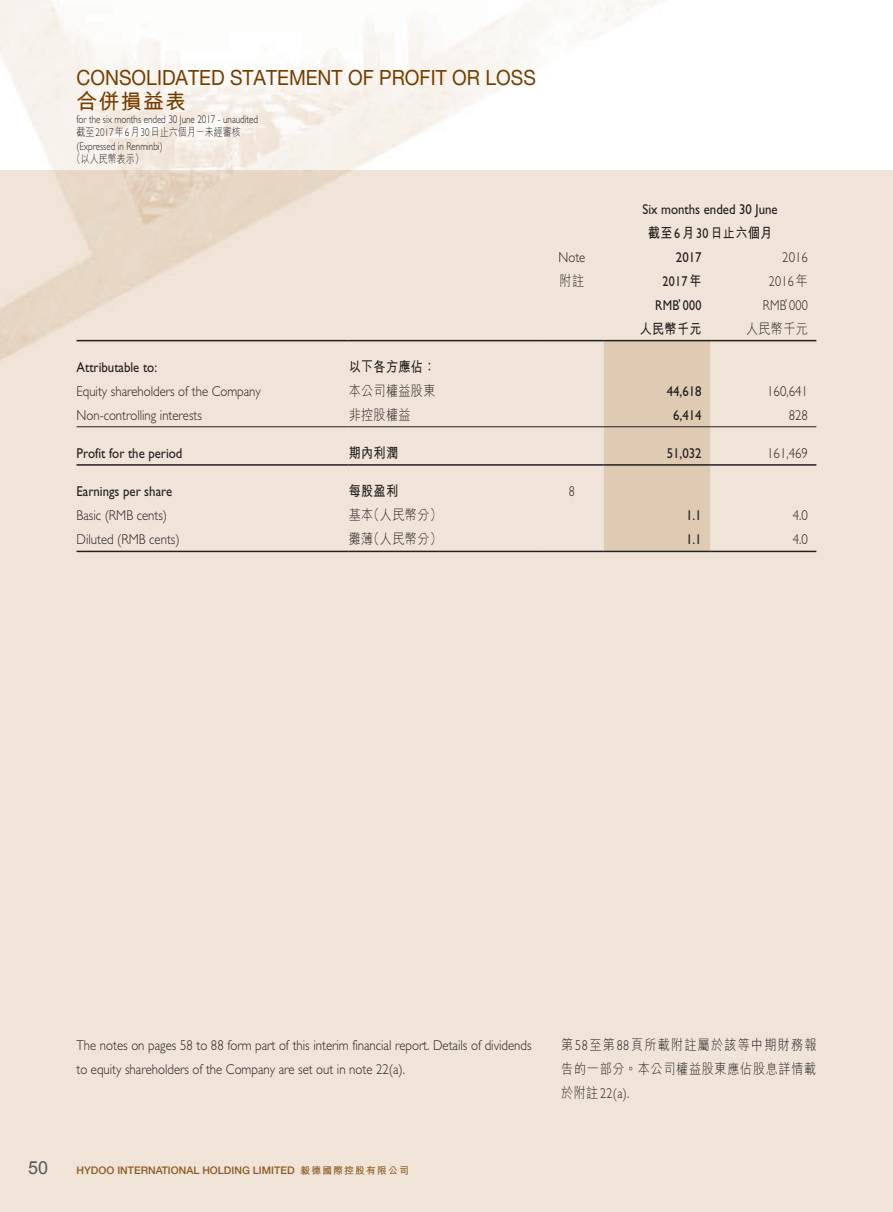
<style>
.page{position:relative;width:893px;height:1212px;background:#fff}
.page>*{position:absolute;margin:0;border:0;box-sizing:border-box;transform-origin:0 0}
.t1{font:21px "Helvetica Neue LT Std";color:#753e00;scale:.92 1}
.t2{font:700 21px "M Hei HK";letter-spacing:.055em;color:#753e00}
.t3{font:18px "Arial";color:#57585a}
._1__內文{font:300 14.25px/24px "Gill Sans Std";color:#231f20;scale:.9 1}
._1__內文-2{font:14.25px "Gill Sans Std";color:#231f20;scale:.9 1}
._6__內文---C{font:300 14.25px/24px "M Hei HK";letter-spacing:.055em;color:#231f20;text-align:justify;scale:.85 1}
._6__內文---C-2{font:700 14.25px "M Hei HK";letter-spacing:.03em;color:#231f20;scale:.85 1}
._6__內文---C-3{font:300 14.25px "Gill Sans Std";letter-spacing:.03em;color:#231f20;scale:.85 1}
._6__內文---C-4{font:14.25px "Gill Sans Std";letter-spacing:.03em;color:#231f20;scale:.85 1}
._6__內文---C-5{font:300 14.25px "M Hei HK";letter-spacing:.03em;color:#231f20;scale:.85 1}
.t4{font:300 11.25px "Gill Sans Std";color:#231f20;scale:.8 1}
.t5{font:300 11.25px "M Hei HK";color:#231f20;scale:.8 1}
.t6{font:500 10.5px "Helvetica Neue LT Std";color:#8e5a22}
.s1{font-family:"Gill Sans Std"}
.s2{font-family:"Gill Sans Std";font-weight:400}
.s3{font-family:"M Hei HK";font-weight:700}
.s4{font-family:"M Hei HK"}
.s5{font-family:"M Hei HK";font-weight:700;font-size:9.75px}
</style>
<div class="page">
<img style="left:0;top:0;width:666px;height:170px">
<div style="left:0;top:170px;width:892px;height:1042px;background:#efe4d7"></div>
<div style="left:604px;top:341px;width:106px;height:210px;background:#dfcab4"></div>
<hr style="left:77px;top:340px;width:272px;height:1px;background:#231f20">
<hr style="left:349px;top:340px;width:191px;height:1px;background:#231f20">
<hr style="left:540px;top:340px;width:64px;height:1px;background:#231f20">
<hr style="left:604px;top:340px;width:106px;height:1px;background:#231f20">
<hr style="left:710px;top:340px;width:106px;height:1px;background:#231f20">
<hr style="left:77px;top:426px;width:272px;height:1px;background:#231f20">
<hr style="left:349px;top:426px;width:191px;height:1px;background:#231f20">
<hr style="left:540px;top:426px;width:64px;height:1px;background:#231f20">
<hr style="left:604px;top:426px;width:106px;height:1px;background:#231f20">
<hr style="left:710px;top:426px;width:106px;height:1px;background:#231f20">
<hr style="left:77px;top:464px;width:272px;height:2px;background:#231f20">
<hr style="left:349px;top:464px;width:191px;height:2px;background:#231f20">
<hr style="left:540px;top:464px;width:64px;height:2px;background:#231f20">
<hr style="left:604px;top:464px;width:106px;height:2px;background:#231f20">
<hr style="left:710px;top:464px;width:106px;height:2px;background:#231f20">
<hr style="left:77px;top:551px;width:272px;height:1px;background:#231f20">
<hr style="left:349px;top:551px;width:191px;height:1px;background:#231f20">
<hr style="left:540px;top:551px;width:64px;height:1px;background:#231f20">
<hr style="left:604px;top:551px;width:106px;height:1px;background:#231f20">
<hr style="left:710px;top:551px;width:106px;height:1px;background:#231f20">
<h1 class="t1" style="left:76px;top:65px;width:501px">CONSOLIDATED STATEMENT OF PROFIT OR LOSS</h1>
<h1 class="t2" style="left:76px;top:86px;width:111px">合併損益表</h1>
<p class="t4" style="left:76px;top:113px;width:229px">for the six months ended 30 June 2017 - unaudited</p>
<p class="t5" style="left:76px;top:127px;width:207px">截至<span class="s1">2017</span>年<span class="s1">6</span>月<span class="s1">30</span>日止六個月－未經審核</p>
<p class="t4" style="left:76px;top:140px;width:109px">(Expressed in Renminbi)</p>
<p class="t5" style="left:72px;top:154px;width:91px">（以人民幣表示）</p>
<p class="_1__內文-2" style="left:643px;top:201px;width:152px">Six months ended 30 June</p>
<p class="_6__內文---C-2" style="left:648px;top:222px;width:148px">截至<span class="s2">6</span>月<span class="s2">30</span>日止六個月</p>
<p class="_1__內文" style="left:558px;top:245px;width:31px">Note</p>
<p class="_1__內文-2" style="left:676px;top:249px;width:30px">2017</p>
<p class="_1__內文" style="left:782px;top:245px;width:30px">2016</p>
<p class="_6__內文---C" style="left:560px;top:268px;width:30px">附註</p>
<p class="_6__內文---C-4" style="left:662px;top:273px;width:48px">2017<span class="s3">年</span></p>
<p class="_6__內文---C-3" style="left:769px;top:273px;width:48px">2016<span class="s4">年</span></p>
<p class="_6__內文---C-4" style="left:655px;top:297px;width:56px">RMB’ 000</p>
<p class="_6__內文---C-3" style="left:763px;top:297px;width:55px">RMB’ 000</p>
<p class="_6__內文---C-2" style="left:640px;top:318px;width:74px">人民幣千元</p>
<p class="_6__內文---C" style="left:746px;top:316px;width:74px">人民幣千元</p>
<p class="_1__內文-2" style="left:77px;top:359px;width:91px">Attributable to:</p>
<p class="_6__內文---C-2" style="left:349px;top:356px;width:104px">以下各方應佔：</p>
<p class="_1__內文" style="left:77px;top:379px;width:206px">Equity shareholders of the Company</p>
<p class="_6__內文---C-5" style="left:349px;top:384px;width:104px">本公司權益股東</p>
<p class="_1__內文-2" style="left:667px;top:383px;width:40px">44,618</p>
<p class="_1__內文" style="left:767px;top:379px;width:47px">160,641</p>
<p class="_1__內文" style="left:77px;top:403px;width:141px">Non-controlling interests</p>
<p class="_6__內文---C" style="left:349px;top:403px;width:74px">非控股權益</p>
<p class="_1__內文-2" style="left:673px;top:407px;width:33px">6,414</p>
<p class="_1__內文" style="left:789px;top:403px;width:23px">828</p>
<p class="_1__內文-2" style="left:77px;top:445px;width:119px">Profit for the period</p>
<p class="_6__內文---C-2" style="left:349px;top:442px;width:60px">期內利潤</p>
<p class="_1__內文-2" style="left:667px;top:445px;width:40px">51,032</p>
<p class="_1__內文" style="left:767px;top:441px;width:47px">161,469</p>
<p class="_1__內文-2" style="left:77px;top:483px;width:108px">Earnings per share</p>
<p class="_6__內文---C-2" style="left:349px;top:481px;width:60px">每股盈利</p>
<p class="_6__內文---C-3" style="left:569px;top:484px;width:9px">8</p>
<p class="_1__內文" style="left:77px;top:504px;width:102px">Basic (RMB cents)</p>
<p class="_6__內文---C" style="left:349px;top:503px;width:111px">基本（人民幣分）</p>
<p class="_1__內文-2" style="left:686px;top:507px;width:19px">1.1</p>
<p class="_1__內文" style="left:793px;top:504px;width:18px">4.0</p>
<p class="_1__內文" style="left:77px;top:528px;width:116px">Diluted (RMB cents)</p>
<p class="_6__內文---C" style="left:349px;top:527px;width:111px">攤薄（人民幣分）</p>
<p class="_1__內文-2" style="left:686px;top:531px;width:19px">1.1</p>
<p class="_1__內文" style="left:793px;top:528px;width:18px">4.0</p>
<p class="_1__內文" style="left:77px;top:1034px;width:507px">The notes on pages 58 to 88 form part of this interim financial report. Details of dividends to equity shareholders of the Company are set out in note 22(a).</p>
<p class="_6__內文---C" style="left:561px;top:1033px;width:302px">第<span class="s1">58</span>至第<span class="s1">88</span>頁所載附註屬於該等中期財務報告的一部分。本公司權益股東應佔股息詳情載於附註<span class="s1">22(a).</span></p>
<p class="t3" style="left:28px;top:1156px;width:22px">50</p>
<p class="t6" style="left:77px;top:1164px;width:334px">HYDOO INTERNATIONAL HOLDING LIMITED <span class="s5">毅德國際控股有限公司</span></p>
</div>
